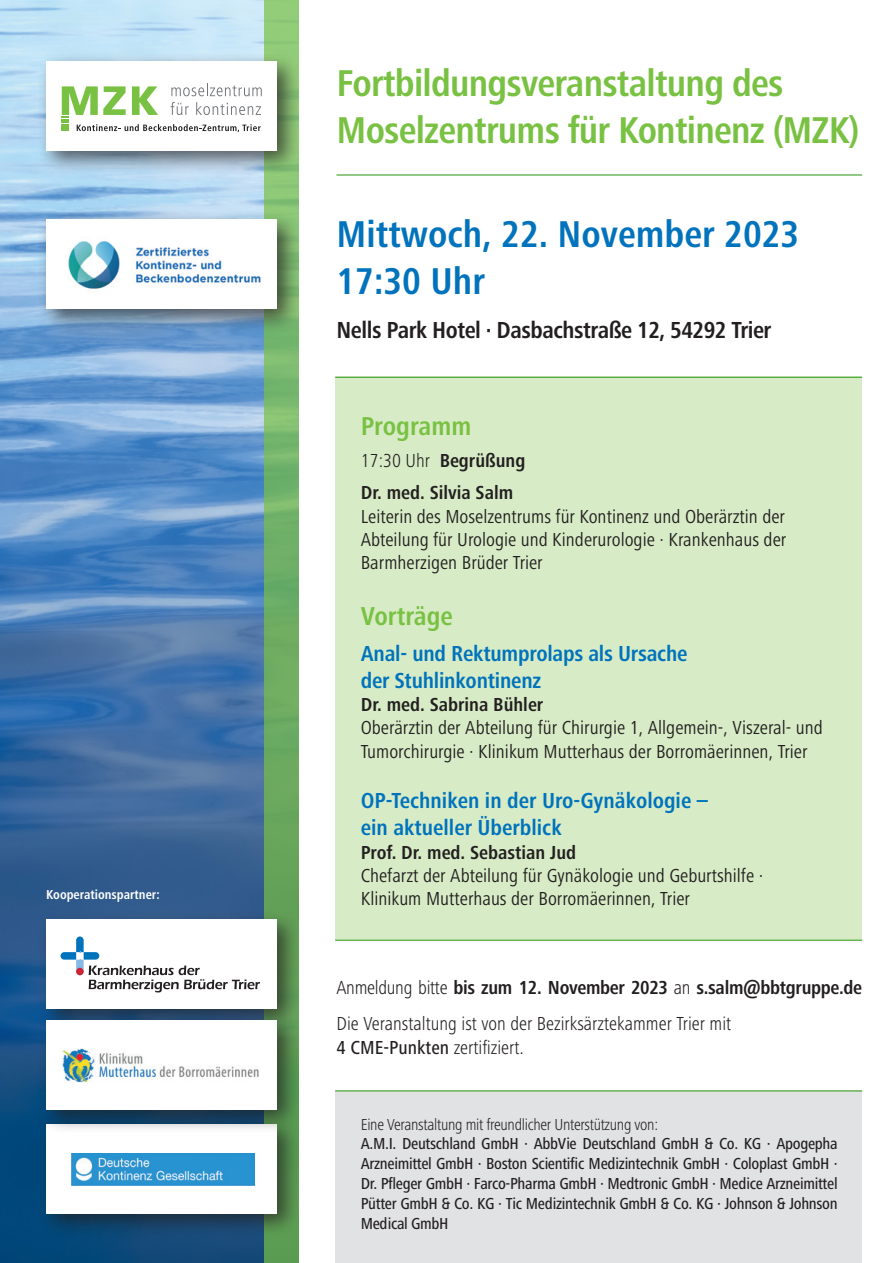
<style>
.page{position:relative;width:893px;height:1263px;background:#fff}
.page>*{position:absolute;margin:0;border:0;box-sizing:border-box;transform-origin:0 0}
.t1{font:700 condensed 38.7px/46.3px "Frutiger Next Pro";letter-spacing:-.02em;color:#79c142}
.t2{font:700 condensed 38.7px/46.3px "Frutiger Next Pro";color:#0073bc}
.t3{font:700 condensed 26.85px "Frutiger Next Pro";color:#79c142}
.t4{font:700 condensed 24px "Frutiger Next Pro";letter-spacing:-.02em;color:#231f20}
.t5{font:700 condensed 22.5px/27px "Frutiger Next Pro";letter-spacing:-.01em;color:#0073bc}
.t6{font:condensed 19.5px/23.4px "Frutiger Next Pro";color:#231f20}
.t7{font:300 condensed 19.5px/35.7px "Frutiger Next Pro";color:#231f20}
.t8{font:700 condensed 19.5px/32px "Frutiger Next Pro";color:#231f20}
.t9{font:500 condensed 16.5px/19.8px "Frutiger Next Pro";letter-spacing:-.02em;color:#231f20;text-align:justify}
.t10{font:300 condensed 16.5px "Frutiger Next Pro";letter-spacing:-.02em;color:#231f20}
.t11{font:700 condensed 13.35px "Frutiger Next Pro";color:#fff}
.s1{font-weight:300}
.s2{font-weight:700}
.s3{font-weight:500}
</style>
<div class="page">
<img style="left:0;top:0;width:264px;height:1263px">
<svg style="left:264px;top:0;width:35px;height:1263px;background:#72b166"></svg>
<div style="left:335px;top:1091px;width:527px;height:172px;background:#e1e2e4"></div>
<div style="left:335px;top:377px;width:527px;height:564px;background:#d7ecc6"></div>
<div style="left:37px;top:52px;width:265px;height:123px;background:#231f20;opacity:.7"></div>
<div style="left:46px;top:61px;width:231px;height:90px;background:#fff"></div>
<div style="left:37px;top:210px;width:265px;height:123px;background:#231f20;opacity:.7"></div>
<div style="left:46px;top:219px;width:231px;height:90px;background:#fff"></div>
<div style="left:37px;top:1114px;width:265px;height:124px;background:#231f20;opacity:.7"></div>
<div style="left:46px;top:1124px;width:231px;height:89px;background:#fff"></div>
<img style="left:72px;top:1153px;width:182px;height:33px">
<div style="left:37px;top:910px;width:265px;height:123px;background:#231f20;opacity:.7"></div>
<div style="left:46px;top:919px;width:231px;height:90px;background:#fff"></div>
<div style="left:37px;top:1011px;width:265px;height:123px;background:#231f20;opacity:.7"></div>
<div style="left:46px;top:1020px;width:231px;height:90px;background:#fff"></div>
<svg style="left:61px;top:936px;width:199px;height:56px"></svg>
<div style="left:76px;top:968px;width:8px;height:7px;background:#d12233;border-radius:50%"></div>
<svg style="left:62px;top:83px;width:200px;height:49px"></svg>
<hr style="left:335px;top:1090px;width:527px;height:1px;background:#54ab40">
<hr style="left:336px;top:174px;width:526px;height:2px;background:#54ab40">
<hr style="left:335px;top:377px;width:527px;height:1px;background:#54ab40">
<img style="left:62px;top:1048px;width:197px;height:35px">
<img style="left:68px;top:241px;width:193px;height:48px">
<hr style="left:335px;top:939px;width:527px;height:2px;background:#54ab40">
<p class="t11" style="left:46px;top:887px;width:115px">Kooperationspartner:</p>
<h1 class="t1" style="left:336px;top:60px;width:525px">Fortbildungsveranstaltung des<br>Moselzentrums für Kontinenz (MZK)</h1>
<h1 class="t2" style="left:336px;top:211px;width:464px">Mittwoch, 22. November 2023<br>17:30 Uhr</h1>
<p class="t4" style="left:336px;top:316px;width:436px">Nells Park Hotel · Dasbachstraße 12, 54292 Trier</p>
<h2 class="t3" style="left:361px;top:411px;width:112px">Programm</h2>
<p class="t8" style="left:361px;top:445px;width:166px"><span class="s1">17:30 Uhr</span> Begrüßung<br>Dr. med. Silvia Salm</p>
<p class="t6" style="left:361px;top:504px;width:427px;text-align:justify">Leiterin des Moselzentrums für Kontinenz und Oberärztin der Abteilung für Urologie und Kinderurologie · Krankenhaus der Barmherzigen Brüder Trier</p>
<h2 class="t3" style="left:361px;top:601px;width:94px">Vorträge</h2>
<p class="t5" style="left:361px;top:640px;width:328px">Anal- und Rektumprolaps als Ursache der Stuhlinkontinenz</p>
<p class="t8" style="left:361px;top:688px;width:184px">Dr. med. Sabrina Bühler</p>
<p class="t6" style="left:361px;top:716px;width:464px">Oberärztin der Abteilung für Chirurgie 1, Allgemein-, Viszeral- und<br>Tumorchirurgie · Klinikum Mutterhaus der Borromäerinnen, Trier</p>
<p class="t5" style="left:361px;top:787px;width:349px">OP-Techniken in der Uro-Gynäkologie – ein aktueller Überblick</p>
<p class="t8" style="left:361px;top:836px;width:217px">Prof. Dr. med. Sebastian Jud</p>
<p class="t6" style="left:361px;top:864px;width:404px">Chefarzt der Abteilung für Gynäkologie und Geburtshilfe ·<br>Klinikum Mutterhaus der Borromäerinnen, Trier</p>
<p class="t7" style="left:336px;top:970px;width:527px">Anmeldung bitte <span class="s2">bis zum 12. November 2023</span> an <span class="s2">s.salm@bbtgruppe.de<br></span>Die Veranstaltung ist von der Bezirksärztekammer Trier mit</p>
<p class="t7" style="left:336px;top:1029px;width:189px"><span class="s3">4 CME-Punkten</span> zertifiziert.</p>
<p class="t10" style="left:361px;top:1114px;width:299px">Eine Veranstaltung mit freundlicher Unterstützung von:</p>
<p class="t9" style="left:361px;top:1134px;width:478px">A.M.I. Deutschland GmbH · AbbVie Deutschland GmbH &amp; Co. KG · Apogepha Arzneimittel GmbH · Boston Scientific Medizintechnik GmbH · Coloplast GmbH · Dr. Pfleger GmbH · Farco-Pharma GmbH · Medtronic GmbH · Medice Arzneimittel Pütter GmbH &amp; Co. KG · Tic Medizintechnik GmbH &amp; Co. KG · Johnson &amp; Johnson Medical GmbH</p>
</div>
